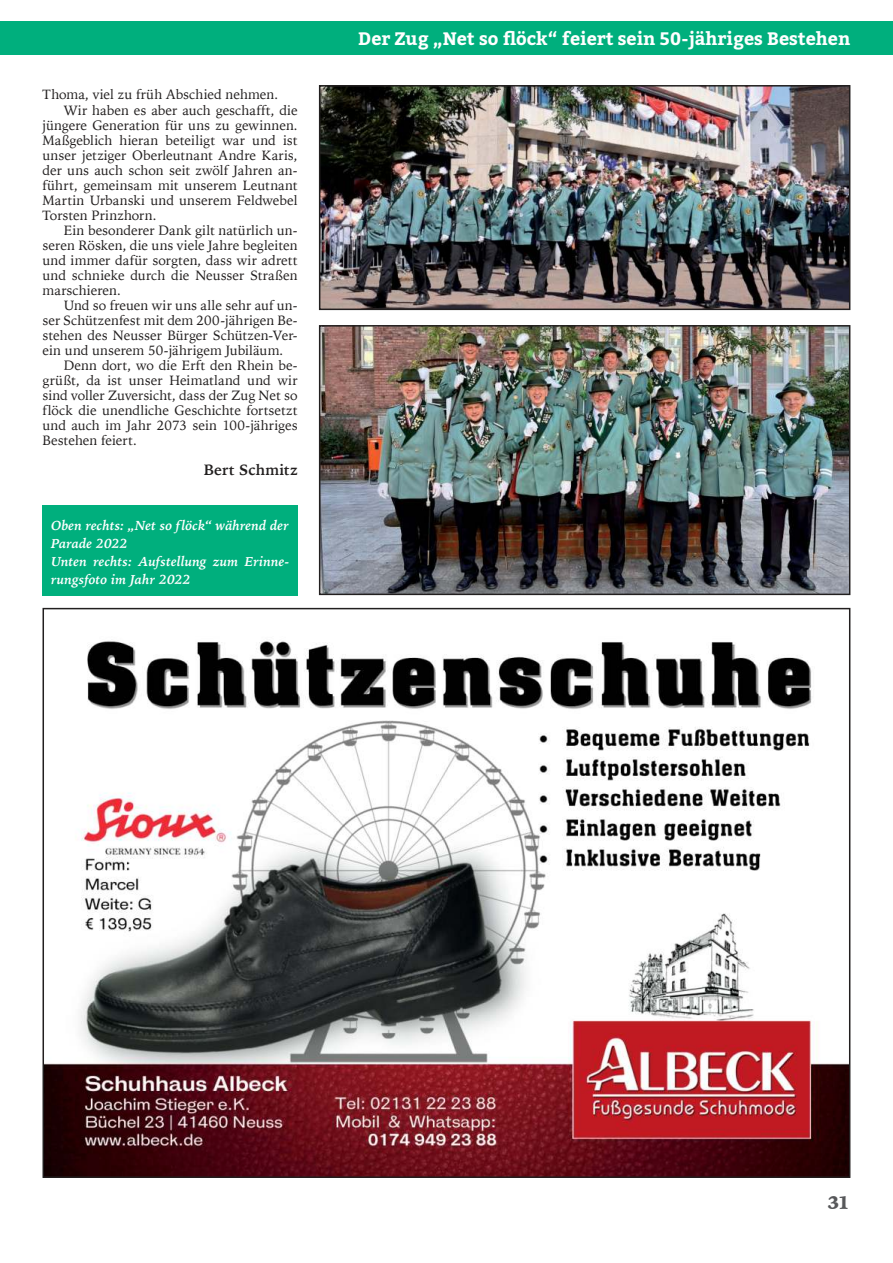
<style>
.page{position:relative;width:893px;height:1263px;background:#fff}
.page>*{position:absolute;margin:0;border:0;box-sizing:border-box;transform-origin:0 0}
.t1{font:700 18px "Bitter";color:#fff}
.t2{font:900 18px "Iowan Old Style";color:#57585a}
.t3{font:700 15px "Iowan Old Style";letter-spacing:.015em;color:#221f1f}
.t4{font:13.5px "Iowan Old Style";letter-spacing:.005em;color:#221f1f}
.t5{font:italic 700 13.5px/18px "Iowan Old Style";letter-spacing:.005em;color:#fff}
</style>
<div class="page">
<hr style="left:0;top:21px;width:4px;height:34px;background:#00af7d">
<div style="left:4px;top:21px;width:889px;height:34px;background:#00af7d"></div>
<img style="left:46px;top:641px;width:801px;height:534px">
<img style="left:322px;top:88px;width:525px;height:219px">
<div style="left:319px;top:85px;width:531px;height:225px;border:2px solid #221f1f"></div>
<img style="left:322px;top:328px;width:525px;height:264px">
<div style="left:319px;top:325px;width:531px;height:270px;border:2px solid #221f1f"></div>
<div style="left:43px;top:505px;width:255px;height:90px;background:#00af7d"></div>
<p class="t4" style="left:43px;top:89px;width:237px">Thoma, viel zu früh Abschied nehmen.</p>
<p class="t4" style="left:64px;top:105px;width:235px">Wir haben es aber auch geschafft, die</p>
<p class="t4" style="left:43px;top:120px;width:257px">jüngere Generation für uns zu gewinnen.</p>
<p class="t4" style="left:43px;top:135px;width:257px">Maßgeblich hieran beteiligt war und ist</p>
<p class="t4" style="left:43px;top:150px;width:257px">unser jetziger Oberleutnant Andre Karis,</p>
<p class="t4" style="left:43px;top:165px;width:257px">der uns auch schon seit zwölf Jahren an-</p>
<p class="t4" style="left:43px;top:180px;width:257px">führt, gemeinsam mit unserem Leutnant</p>
<p class="t4" style="left:43px;top:195px;width:257px">Martin Urbanski und unserem Feldwebel</p>
<p class="t4" style="left:43px;top:210px;width:115px">Torsten Prinzhorn.</p>
<p class="t4" style="left:64px;top:225px;width:235px">Ein besonderer Dank gilt natürlich un-</p>
<p class="t4" style="left:43px;top:240px;width:257px">seren Rösken, die uns viele Jahre begleiten</p>
<p class="t4" style="left:43px;top:255px;width:257px">und immer dafür sorgten, dass wir adrett</p>
<p class="t4" style="left:43px;top:270px;width:257px">und schnieke durch die Neusser Straßen</p>
<p class="t4" style="left:43px;top:285px;width:80px">marschieren.</p>
<p class="t4" style="left:64px;top:300px;width:235px">Und so freuen wir uns alle sehr auf un-</p>
<p class="t4" style="left:43px;top:315px;width:257px">ser Schützenfest mit dem 200-jährigen Be-</p>
<p class="t4" style="left:43px;top:330px;width:257px">stehen des Neusser Bürger Schützen-Ver-</p>
<p class="t4" style="left:43px;top:345px;width:242px">ein und unserem 50-jährigem Jubiläum.</p>
<p class="t4" style="left:64px;top:360px;width:235px">Denn dort, wo die Erft den Rhein be-</p>
<p class="t4" style="left:43px;top:375px;width:257px">grüßt, da ist unser Heimatland und wir</p>
<p class="t4" style="left:43px;top:390px;width:257px">sind voller Zuversicht, dass der Zug Net so</p>
<p class="t4" style="left:43px;top:405px;width:257px">flöck die unendliche Geschichte fortsetzt</p>
<p class="t4" style="left:43px;top:420px;width:257px">und auch im Jahr 2073 sein 100-jähriges</p>
<p class="t4" style="left:43px;top:435px;width:96px">Bestehen feiert.</p>
<p class="t3" style="left:204px;top:464px;width:95px">Bert Schmitz</p>
<p class="t5" style="left:51px;top:518px;width:240px">Oben rechts: „Net so flöck“ während der<br>Parade 2022<br>Unten rechts: Aufstellung zum Erinne&shy;rungsfoto im Jahr 2022</p>
<h1 class="t1" style="left:358px;top:31px;width:494px">Der Zug „Net so flöck“ feiert sein 50-jähriges Bestehen</h1>
<h1 class="t2" style="left:827px;top:1195px;width:24px">31</h1>
</div>
